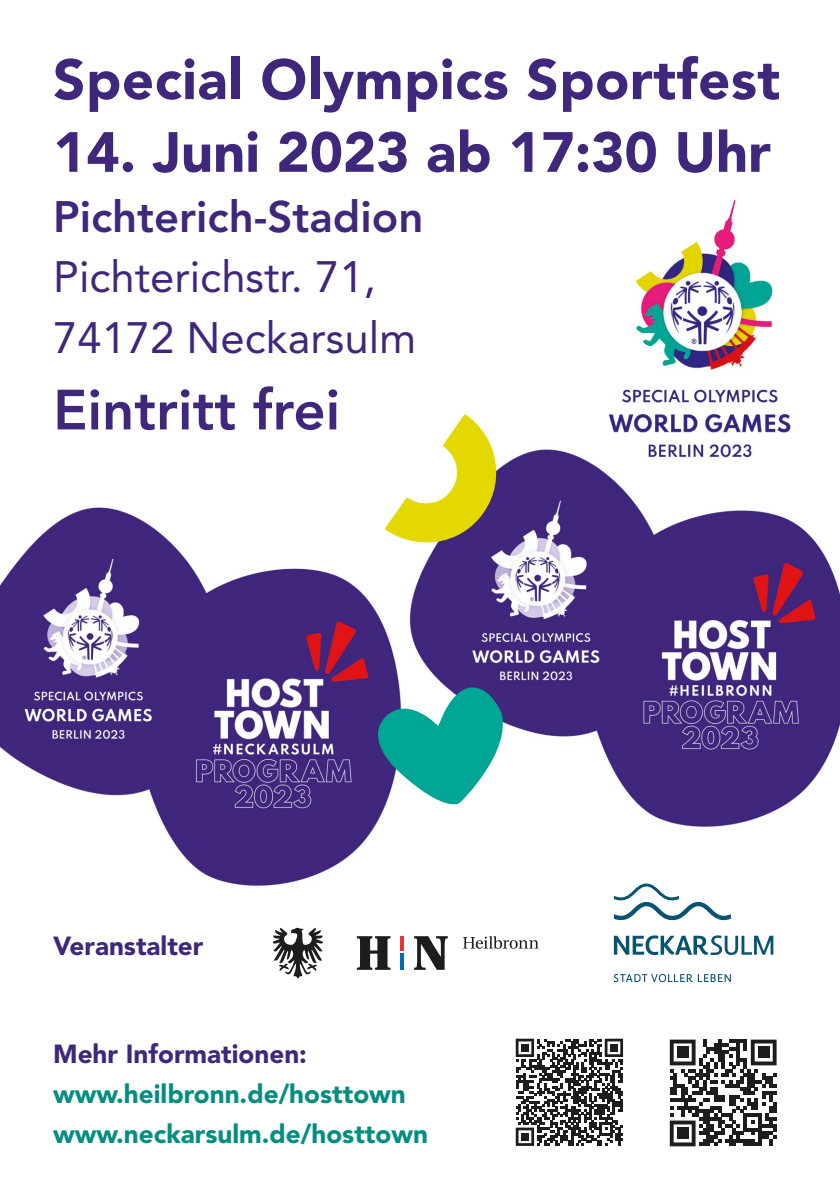
<style>
.page{position:relative;width:840px;height:1191px;background:#fff}
.page>*{position:absolute;margin:0;border:0;box-sizing:border-box;transform-origin:0 0}
.t1{font:900 56px "Avenir LT Std";letter-spacing:.01em;color:#3f287b}
.t2{font:800 56px "Avenir LT Std";color:#3f287b}
.t3{font:43.6px "Avenir LT Std";color:#3f287b}
.t4{font:800 43.6px "Avenir LT Std";color:#3f287b}
.t5{font:900 26px "Avenir LT Std";color:#058e80}
.NormalParagraphStyle_2{font:900 26px "Avenir LT Std";color:#3f287b}
.NormalParagraphStyle_1{font:900 26px "Avenir LT Std";color:#3f287b}
</style>
<div class="page">
<img style="left:409px;top:449px;width:430px;height:378px">
<img style="left:0;top:507px;width:400px;height:379px">
<svg style="left:384px;top:414px;width:122px;height:136px"></svg>
<svg style="left:363px;top:685px;width:148px;height:123px"></svg>
<img style="left:546px;top:199px;width:293px;height:335px">
<svg style="left:515px;top:1038px;width:107px;height:107px"></svg>
<div style="left:520px;top:1044px;width:8px;height:7px;background:#1d1d1b"></div>
<div style="left:609px;top:1044px;width:8px;height:7px;background:#1d1d1b"></div>
<div style="left:520px;top:1132px;width:8px;height:8px;background:#1d1d1b"></div>
<svg style="left:669px;top:1039px;width:107px;height:107px"></svg>
<div style="left:676px;top:1047px;width:11px;height:11px;background:#1d1d1b"></div>
<div style="left:757px;top:1047px;width:11px;height:11px;background:#1d1d1b"></div>
<div style="left:676px;top:1128px;width:11px;height:11px;background:#1d1d1b"></div>
<svg style="left:356px;top:936px;width:34px;height:33px"></svg>
<svg style="left:414px;top:936px;width:33px;height:33px"></svg>
<svg style="left:463px;top:936px;width:75px;height:12px"></svg>
<hr style="left:400px;top:936px;width:4px;height:14px;background:#e73439">
<hr style="left:400px;top:953px;width:4px;height:16px;background:#006eb7">
<svg style="left:272px;top:927px;width:51px;height:51px"></svg>
<svg style="left:613px;top:974px;width:117px;height:8px"></svg>
<svg style="left:613px;top:935px;width:160px;height:20px"></svg>
<svg style="left:613px;top:883px;width:117px;height:37px"></svg>
<p class="t1" style="left:53px;top:46px;width:728px">Special Olympics Sportfest</p>
<p class="t1" style="left:53px;top:118px;width:719px">14. Juni 2023 ab 17:30 Uhr</p>
<p class="t4" style="left:53px;top:191px;width:371px">Pichterich-Stadion</p>
<p class="t3" style="left:53px;top:252px;width:324px">Pichterichstr. 71,</p>
<p class="t3" style="left:53px;top:312px;width:364px">74172 Neckarsulm</p>
<p class="t2" style="left:53px;top:377px;width:288px">Eintritt frei</p>
<h1 class="NormalParagraphStyle_1" style="left:53px;top:930px;width:152px">Veranstalter</h1>
<h1 class="NormalParagraphStyle_2" style="left:53px;top:1038px;width:255px">Mehr Informationen:</h1>
<p class="t5" style="left:53px;top:1078px;width:354px">www.heilbronn.de/hosttown</p>
<p class="t5" style="left:53px;top:1118px;width:376px">www.neckarsulm.de/hosttown</p>
</div>
